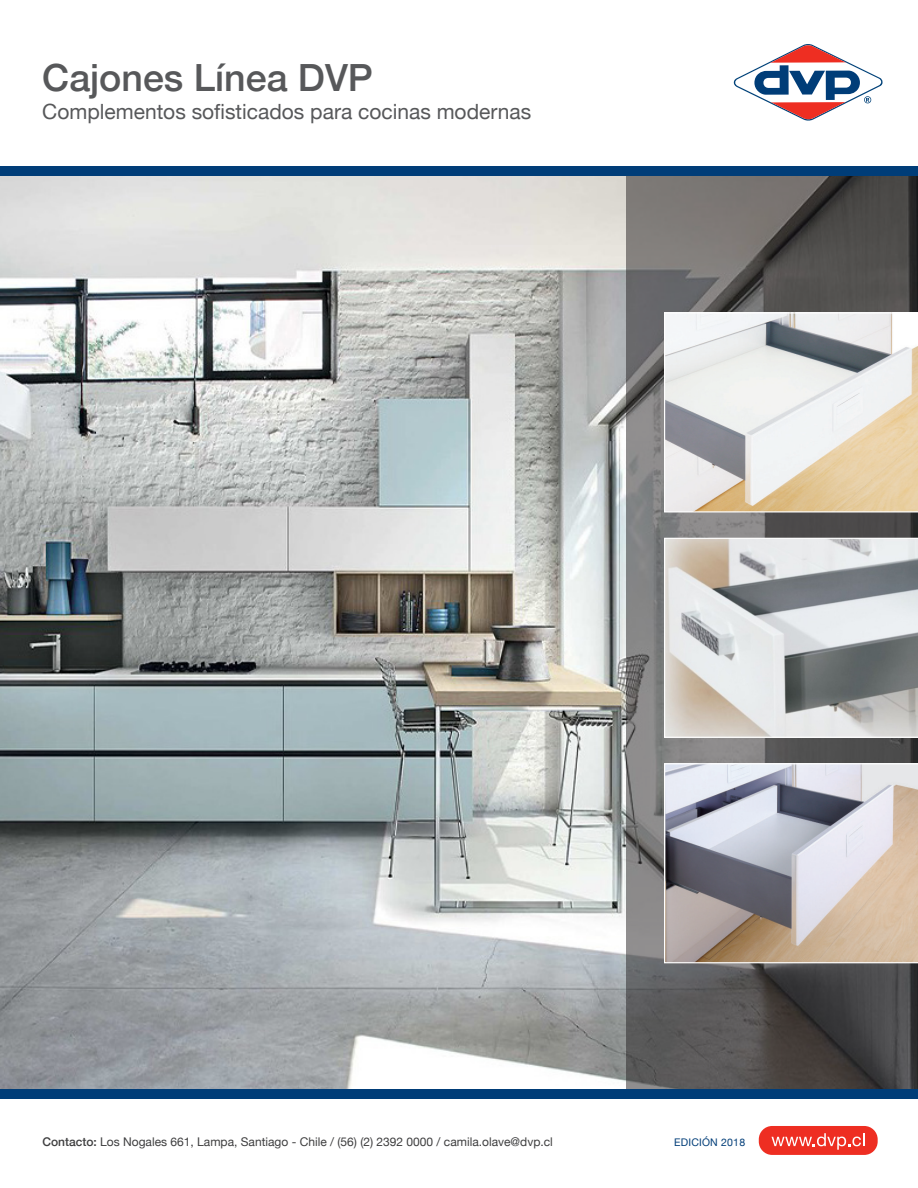
<style>
.page{position:relative;width:918px;height:1188px;background:#fff}
.page>*{position:absolute;margin:0;border:0;box-sizing:border-box;transform-origin:0 0}
.t1{font:500 37.5px "Helvetica Neue";color:#57585a}
.t2{font:21px "Helvetica Neue";color:#57585a}
.t3{font:12px "Helvetica Neue";color:#3e3e3f}
.t4{font:10.5px "Helvetica Neue";letter-spacing:.02em;color:#003d78}
.s1{font-weight:500}
</style>
<div class="page">
<img style="left:0;top:175px;width:626px;height:914px">
<svg style="left:733px;top:44px;width:150px;height:77px"></svg>
<svg style="left:626px;top:175px;width:292px;height:914px;background:#626060"></svg>
<svg style="left:664px;top:312px;width:254px;height:200px"></svg>
<svg style="left:664px;top:538px;width:254px;height:200px;background:#bebfbe"></svg>
<svg style="left:664px;top:763px;width:254px;height:200px;background:#bab2b2"></svg>
<div style="left:759px;top:1126px;width:119px;height:29px;background:#ee2e22;border-radius:13px"></div>
<svg style="left:772px;top:1133px;width:92px;height:17px"></svg>
<div style="left:0;top:1089px;width:918px;height:10px;background:#003d78"></div>
<div style="left:0;top:166px;width:918px;height:9px;background:#003d78"></div>
<p class="t1" style="left:42px;top:47px;width:332px">Cajones Línea DVP</p>
<p class="t2" style="left:42px;top:97px;width:490px">Complementos sofisticados para cocinas modernas</p>
<p class="t3" style="left:43px;top:1133px;width:512px"><span class="s1">Contacto:</span> Los Nogales 661, Lampa, Santiago - Chile / (56) (2) 2392 0000 / camila.olave@dvp.cl</p>
<p class="t4" style="left:674px;top:1135px;width:72px">EDICIÓN 2018</p>
</div>
